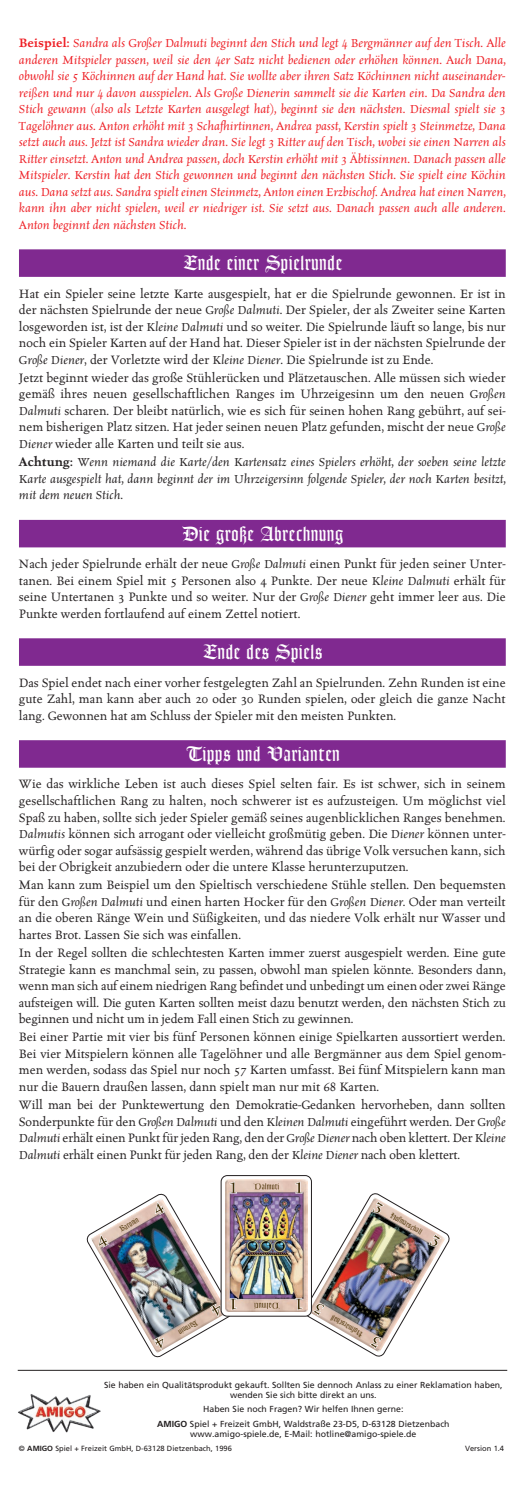
<style>
.page{position:relative;width:525px;height:1489px;background:#fff}
.page>*{position:absolute;margin:0;border:0;box-sizing:border-box;transform-origin:0 0}
._1_Überschrift{font:20px "Goudy Text";letter-spacing:.025em;color:#fff}
._2_Text{font:13.75px/16.5px "Celestia Antiqua";color:#231f20;text-align:justify}
._3_Beispiel{font:italic 13.75px/16.5px "Celestia Antiqua";color:#ee1d23;text-align:justify}
._2_Text-2{font:italic 13.75px/16.5px "Celestia Antiqua";color:#231f20;text-align:justify}
.t1{font:8.75px/10.5px "Frutiger";color:#231f20;text-align:center}
.t2{font:8px "Goudy Text";color:#654c23}
.t3{font:7.5px "Frutiger";color:#231f20}
.s1{font-weight:600;font-style:normal}
.s2{font-style:italic}
.s3{font-weight:700}
</style>
<div class="page">
<div style="left:19px;top:249px;width:486px;height:28px;background:#802990"></div>
<div style="left:19px;top:520px;width:486px;height:27px;background:#802990"></div>
<div style="left:19px;top:638px;width:486px;height:27px;background:#802990"></div>
<div style="left:19px;top:740px;width:486px;height:27px;background:#802990"></div>
<img style="left:18px;top:1394px;width:83px;height:38px">
<hr style="left:18px;top:1369px;width:489px;height:1px;background:#231f20">
<svg style="left:221px;top:1175px;width:90px;height:140px"></svg>
<img style="left:225px;top:1179px;width:82px;height:132px">
<div style="left:221px;top:1175px;width:90px;height:141px;border:1px solid #231f20;border-radius:6px"></div>
<img style="left:294px;top:1180px;width:156px;height:177px">
<img style="left:86px;top:1180px;width:152px;height:177px">
<svg style="left:253px;top:1182px;width:26px;height:7px"></svg>
<svg style="left:254px;top:1302px;width:25px;height:7px"></svg>
<p class="_3_Beispiel" style="left:19px;top:35px;width:488px"><span class="s1">Beispiel:</span> Sandra als Großer Dalmuti beginnt den Stich und legt 4 Bergmänner auf den Tisch. Alle anderen Mitspieler passen, weil sie den 4er Satz nicht bedienen oder erhöhen können. Auch Dana, obwohl sie 5 Köchinnen auf der Hand hat. Sie wollte aber ihren Satz Köchinnen nicht auseinander&shy;reißen und nur 4 davon ausspielen. Als Große Dienerin sammelt sie die Karten ein. Da Sandra den Stich gewann (also als Letzte Karten ausgelegt hat), beginnt sie den nächsten. Diesmal spielt sie 3<br>Tagelöhner aus. Anton erhöht mit 3 Schafhirtinnen, Andrea passt, Kerstin spielt 3 Steinmetze, Dana setzt auch aus. Jetzt ist Sandra wieder dran. Sie legt 3 Ritter auf den Tisch, wobei sie einen Narren als Ritter einsetzt. Anton und Andrea passen, doch Kerstin erhöht mit 3 Äbtissinnen. Danach passen alle Mitspieler. Kerstin hat den Stich gewonnen und beginnt den nächsten Stich. Sie spielt eine Köchin aus. Dana setzt aus. Sandra spielt einen Steinmetz, Anton einen Erzbischof. Andrea hat einen Narren, kann ihn aber nicht spielen, weil er niedriger ist. Sie setzt aus. Danach passen auch alle anderen.<br>Anton beginnt den nächsten Stich.</p>
<p class="_1_Überschrift" style="left:182px;top:252px;width:161px">Ende einer Spielrunde</p>
<p class="_2_Text" style="left:19px;top:285px;width:488px">Hat ein Spieler seine letzte Karte ausgespielt, hat er die Spielrunde gewonnen. Er ist in der nächsten Spielrunde der neue <span class="s2">Große Dalmuti</span>. Der Spieler, der als Zweiter seine Karten losgeworden ist, ist der <span class="s2">Kleine Dalmuti</span> und so weiter. Die Spielrunde läuft so lange, bis nur noch ein Spieler Karten auf der Hand hat. Dieser Spieler ist in der nächsten Spielrunde der <span class="s2">Große Diener</span>, der Vorletzte wird der <span class="s2">Kleine Diener</span>. Die Spielrunde ist zu Ende.</p>
<p class="_2_Text" style="left:19px;top:370px;width:488px">Jetzt beginnt wieder das große Stühlerücken und Plätzetauschen. Alle müssen sich wieder gemäß ihres neuen gesellschaftlichen Ranges im Uhrzeigesinn um den neuen <span class="s2">Großen Dalmuti</span> scharen. Der bleibt natürlich, wie es sich für seinen hohen Rang gebührt, auf sei&shy;nem bisherigen Platz sitzen. Hat jeder seinen neuen Platz gefunden, mischt der neue <span class="s2">Große Diener</span> wieder alle Karten und teilt sie aus.</p>
<p class="_2_Text-2" style="left:19px;top:454px;width:488px"><span class="s1">Achtung:</span> Wenn niemand die Karte/den Kartensatz eines Spielers erhöht, der soeben seine letzte Karte ausgespielt hat, dann beginnt der im Uhrzeigersinn folgende Spieler, der noch Karten besitzt, mit dem neuen Stich.</p>
<p class="_1_Überschrift" style="left:182px;top:522px;width:163px">Die große Abrechnung</p>
<p class="_2_Text" style="left:19px;top:556px;width:488px">Nach jeder Spielrunde erhält der neue <span class="s2">Große Dalmuti</span> einen Punkt für jeden seiner Unter&shy;tanen. Bei einem Spiel mit 5 Personen also 4 Punkte. Der neue <span class="s2">Kleine Dalmuti</span> erhält für seine Untertanen 3 Punkte und so weiter. Nur der <span class="s2">Große Diener</span> geht immer leer aus. Die Punkte werden fortlaufend auf einem Zettel notiert.</p>
<p class="_1_Überschrift" style="left:202px;top:641px;width:122px">Ende des Spiels</p>
<p class="_2_Text" style="left:19px;top:674px;width:488px">Das Spiel endet nach einer vorher festgelegten Zahl an Spielrunden. Zehn Runden ist eine gute Zahl, man kann aber auch 20 oder 30 Runden spielen, oder gleich die ganze Nacht lang. Gewonnen hat am Schluss der Spieler mit den meisten Punkten.</p>
<p class="_1_Überschrift" style="left:185px;top:742px;width:156px">Tipps und Varianten</p>
<p class="_2_Text" style="left:19px;top:776px;width:488px">Wie das wirkliche Leben ist auch dieses Spiel selten fair. Es ist schwer, sich in seinem gesellschaftlichen Rang zu halten, noch schwerer ist es aufzusteigen. Um möglichst viel Spaß zu haben, sollte sich jeder Spieler gemäß seines augenblicklichen Ranges benehmen.<br><span class="s2">Dalmutis</span> können sich arrogant oder vielleicht großmütig geben. Die <span class="s2">Diener</span> können unter&shy;würfig oder sogar aufsässig gespielt werden, während das übrige Volk versuchen kann, sich bei der Obrigkeit anzubiedern oder die untere Klasse herunterzuputzen.</p>
<p class="_2_Text" style="left:19px;top:877px;width:488px">Man kann zum Beispiel um den Spieltisch verschiedene Stühle stellen. Den bequemsten für den <span class="s2">Großen Dalmuti</span> und einen harten Hocker für den <span class="s2">Großen Diener</span>. Oder man verteilt an die oberen Ränge Wein und Süßigkeiten, und das niedere Volk erhält nur Wasser und hartes Brot. Lassen Sie sich was einfallen.</p>
<p class="_2_Text" style="left:19px;top:944px;width:488px">In der Regel sollten die schlechtesten Karten immer zuerst ausgespielt werden. Eine gute Strategie kann es manchmal sein, zu passen, obwohl man spielen könnte. Besonders dann, wenn man sich auf einem niedrigen Rang befindet und unbedingt um einen oder zwei Ränge aufsteigen will. Die guten Karten sollten meist dazu benutzt werden, den nächsten Stich zu beginnen und nicht um in jedem Fall einen Stich zu gewinnen.</p>
<p class="_2_Text" style="left:19px;top:1029px;width:488px">Bei einer Partie mit vier bis fünf Personen können einige Spielkarten aussortiert werden.<br>Bei vier Mitspielern können alle Tagelöhner und alle Bergmänner aus dem Spiel genom&shy;men werden, sodass das Spiel nur noch 57 Karten umfasst. Bei fünf Mitspielern kann man nur die Bauern draußen lassen, dann spielt man nur mit 68 Karten.</p>
<p class="_2_Text" style="left:19px;top:1096px;width:488px">Will man bei der Punktewertung den Demokratie-Gedanken hervorheben, dann sollten Sonderpunkte für den <span class="s2">Großen Dalmuti</span> und den <span class="s2">Kleinen Dalmuti</span> eingeführt werden. Der <span class="s2">Große Dalmuti</span> erhält einen Punkt für jeden Rang, den der <span class="s2">Große Diener</span> nach oben klettert. Der <span class="s2">Kleine Dalmuti</span> erhält einen Punkt für jeden Rang, den der <span class="s2">Kleine Diener</span> nach oben klettert.</p>
<p class="t2" style="left:117px;top:1225px;width:23px;rotate:-30deg">Baronin</p>
<p class="t2" style="left:200px;top:1325px;width:23px;rotate:150deg">Baronin</p>
<p class="t2" style="left:392px;top:1210px;width:37px;rotate:30deg">Hofmarschall</p>
<p class="t2" style="left:360px;top:1338px;width:37px;rotate:-150deg">Hofmarschall</p>
<p class="t1" style="left:104px;top:1379px;width:400px">Sie haben ein Qualitätsprodukt gekauft. Sollten Sie dennoch Anlass zu einer Reklamation haben, wenden Sie sich bitte direkt an uns.</p>
<p class="t1" style="left:203px;top:1403px;width:202px">Haben Sie noch Fragen? Wir helfen Ihnen gerne:</p>
<p class="t1" style="left:157px;top:1417px;width:294px"><span class="s3">AMIGO</span> Spiel + Freizeit GmbH, Waldstraße 23-D5, D-63128 Dietzenbach www.amigo-spiele.de, E-Mail: hotline@amigo-spiele.de</p>
<p class="t3" style="left:19px;top:1443px;width:214px">© <span class="s3">AMIGO</span> Spiel + Freizeit GmbH, D-63128 Dietzenbach, 1996</p>
<p class="t3" style="left:465px;top:1443px;width:40px">Version 1.4</p>
</div>
